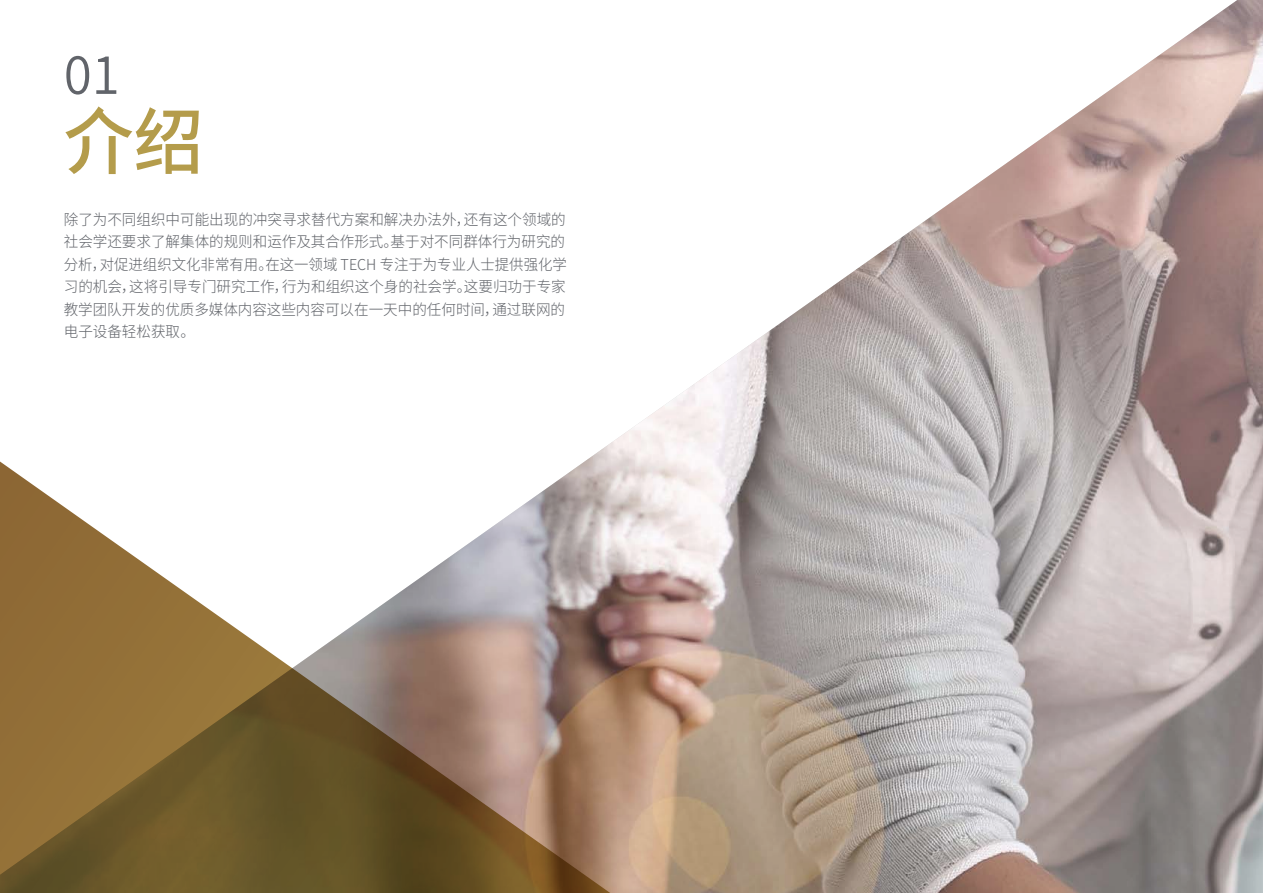
<style>
.page{position:relative;width:1263px;height:893px;background:#fff}
.page>*{position:absolute;margin:0;border:0;box-sizing:border-box;transform-origin:0 0}
.t1{font:500 72px "Source Han Sans CN";color:#b49c4b}
.t2{font:52.5px "Source Han Sans CN";color:#61646a}
.t3{font:300 15px/22.5px "Source Han Sans CN";color:#61646a;text-align:justify}
</style>
<div class="page">
<img style="left:607px;top:0;width:656px;height:893px">
<svg style="left:0;top:446px;width:640px;height:447px"></svg>
<h2 class="t2" style="left:64px;top:45px;width:57px">01</h2>
<h1 class="t1" style="left:64px;top:101px;width:141px">介绍</h1>
<p class="t3" style="left:64px;top:208px;width:505px">除了为不同组织中可能出现的冲突寻求替代方案和解决办法外，还有这个领域的社会学还要求了解集体的规则和运作及其合作形式。基于对不同群体行为研究的分析，对促进组织文化非常有用。在这一领域 TECH 专注于为专业人士提供强化学习的机会，这将引导专门研究工作，行为和组织这个身的社会学。这要归功于专家教学团队开发的优质多媒体内容这些内容可以在一天中的任何时间，通过联网的电子设备轻松获取。</p>
</div>
